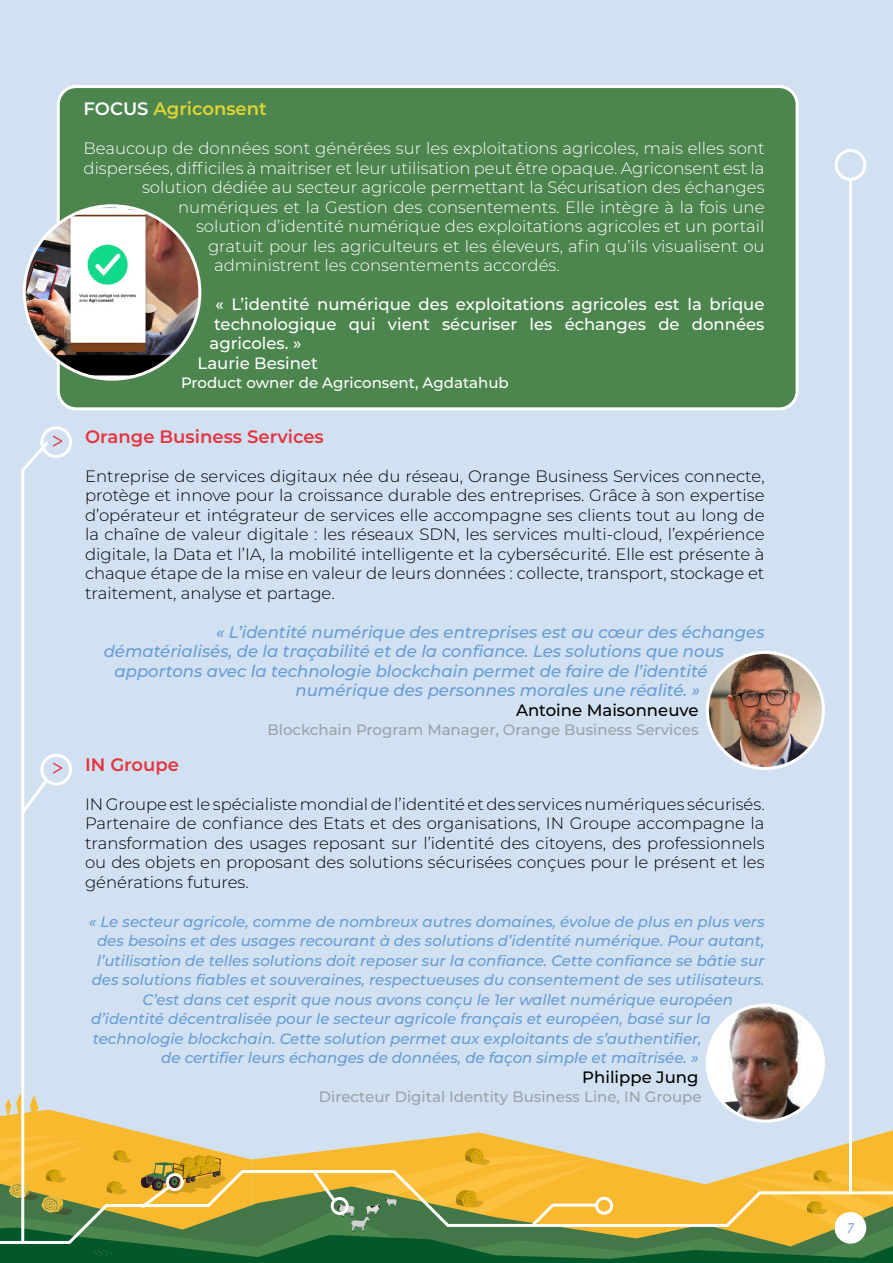
<style>
.page{position:relative;width:893px;height:1263px;background:#d1e1f2}
.page>*{position:absolute;margin:0;border:0;box-sizing:border-box;transform-origin:0 0}
.t1{font:italic 24px "Source Serif Variable";color:#e7343f}
.t2{font:600 18px "Montserrat";color:#e7343f}
.t3{font:600 18px "Montserrat";color:#e0d533}
.t4{font:300 16.5px/19.5px "Montserrat";color:#000;text-align:justify}
.t5{font:300 16.5px "Montserrat";color:#fff}
.t6{font:italic 100 16.5px "Montserrat";color:#689cd4}
.t7{font:500 16.5px "Montserrat";color:#fff}
.t8{font:500 16.5px "Montserrat";color:#000}
.t9{font:italic 100 15px "Montserrat";color:#689cd4}
.t10{font:500 15px "Montserrat";color:#9ba2a7}
.t11{font:500 15px "Montserrat";color:#fff}
.t12{font:italic 15px "Source Serif Variable";color:#689cd4}
.s1{color:#fff}
</style>
<div class="page">
<svg style="left:251px;top:1130px;width:642px;height:38px"></svg>
<svg style="left:251px;top:1245px;width:642px;height:18px;background:#1f6736"></svg>
<svg style="left:251px;top:1168px;width:642px;height:77px;background:#b9a746"></svg>
<div style="left:595px;top:1197px;width:18px;height:18px;border:3px solid #fff;border-radius:50%"></div>
<svg style="left:310px;top:1148px;width:289px;height:84px;background:#cbaf48"></svg>
<div style="left:835px;top:149px;width:31px;height:32px;border:3px solid #fff;border-radius:50%"></div>
<hr style="left:849px;top:179px;width:3px;height:1014px;background:#fff">
<div style="left:58px;top:87px;width:739px;height:322px;background:#4d854f;border-radius:18px"></div>
<div style="left:57px;top:85px;width:742px;height:325px;border:3px solid #fff;border-radius:18px"></div>
<img style="left:24px;top:206px;width:176px;height:169px">
<img style="left:707px;top:1005px;width:116px;height:116px;border-radius:58px">
<div style="left:706px;top:1003px;width:119px;height:120px;border:3px solid #fff;border-radius:50%"></div>
<img style="left:707px;top:652px;width:116px;height:116px;border-radius:58px">
<div style="left:706px;top:651px;width:119px;height:119px;border:3px solid #fff;border-radius:50%"></div>
<div style="left:836px;top:1213px;width:29px;height:29px;background:#fff;border-radius:50%"></div>
<div style="left:835px;top:1212px;width:31px;height:32px;border:3px solid #fff;border-radius:50%"></div>
<div style="left:40px;top:426px;width:32px;height:32px;border:3px solid #fff;border-radius:50%"></div>
<svg style="left:0;top:438px;width:251px;height:825px"></svg>
<h1 class="t1" style="left:51px;top:425px;width:14px">&gt;</h1>
<h1 class="t1" style="left:51px;top:752px;width:14px">&gt;</h1>
<p class="t3" style="left:84px;top:96px;width:185px"><span class="s1">FOCUS</span> Agriconsent</p>
<p class="t5" style="left:84px;top:137px;width:683px">Beaucoup de données sont générées sur les exploitations agricoles, mais elles sont</p>
<p class="t5" style="left:84px;top:157px;width:682px">dispersées, difficiles à maitriser et leur utilisation peut être opaque. Agriconsent est la</p>
<p class="t5" style="left:142px;top:176px;width:624px">solution dédiée au secteur agricole permettant la Sécurisation des échanges</p>
<p class="t5" style="left:178px;top:196px;width:588px">numériques et la Gestion des consentements. Elle intègre à la fois une</p>
<p class="t5" style="left:196px;top:215px;width:570px">solution d’identité numérique des exploitations agricoles et un portail</p>
<p class="t5" style="left:208px;top:235px;width:558px">gratuit pour les agriculteurs et les éleveurs, afin qu’ils visualisent ou</p>
<p class="t5" style="left:214px;top:254px;width:347px">administrent les consentements accordés.</p>
<p class="t7" style="left:216px;top:293px;width:550px">« L’identité numérique des exploitations agricoles est la brique</p>
<p class="t7" style="left:214px;top:312px;width:552px">technologique qui vient sécuriser les échanges de données</p>
<p class="t7" style="left:210px;top:332px;width:93px">agricoles. »</p>
<p class="t7" style="left:198px;top:351px;width:122px">Laurie Besinet</p>
<p class="t11" style="left:181px;top:372px;width:329px">Product owner de Agriconsent, Agdatahub</p>
<p class="t2" style="left:85px;top:424px;width:240px">Orange Business Services</p>
<p class="t4" style="left:85px;top:466px;width:681px">Entreprise de services digitaux née du réseau, Orange Business Services connecte, protège et innove pour la croissance durable des entreprises. Grâce à son expertise d’opérateur et intégrateur de services elle accompagne ses clients tout au long de la chaîne de valeur digitale : les réseaux SDN, les services multi-cloud, l’expérience digitale, la Data et l’IA, la mobilité intelligente et la cybersécurité. Elle est présente à chaque étape de la mise en valeur de leurs données : collecte, transport, stockage et traitement, analyse et partage.</p>
<p class="t6" style="left:216px;top:621px;width:550px">« L’identité numérique des entreprises est au cœur des échanges</p>
<p class="t6" style="left:104px;top:640px;width:622px">dématérialisés, de la traçabilité et de la confiance. Les solutions que nous</p>
<p class="t6" style="left:115px;top:660px;width:595px">apportons avec la technologie blockchain permet de faire de l’identité</p>
<p class="t6" style="left:295px;top:679px;width:406px">numérique des personnes morales une réalité. »</p>
<p class="t8" style="left:516px;top:698px;width:184px">Antoine Maisonneuve</p>
<p class="t10" style="left:268px;top:719px;width:433px">Blockchain Program Manager, Orange Business Services</p>
<p class="t2" style="left:85px;top:751px;width:95px">IN Groupe</p>
<p class="t4" style="left:85px;top:793px;width:681px">IN Groupe est le spécialiste mondial de l’identité et des services numériques sécurisés.<br>Partenaire de confiance des Etats et des organisations, IN Groupe accompagne la transformation des usages reposant sur l’identité des citoyens, des professionnels ou des objets en proposant des solutions sécurisées conçues pour le présent et les générations futures.</p>
<p class="t9" style="left:89px;top:911px;width:677px">« Le secteur agricole, comme de nombreux autres domaines, évolue de plus en plus vers</p>
<p class="t9" style="left:97px;top:931px;width:669px">des besoins et des usages recourant à des solutions d’identité numérique. Pour autant,</p>
<p class="t9" style="left:97px;top:950px;width:669px">l’utilisation de telles solutions doit reposer sur la confiance. Cette confiance se bâtie sur</p>
<p class="t9" style="left:92px;top:970px;width:674px">des solutions fiables et souveraines, respectueuses du consentement de ses utilisateurs.</p>
<p class="t9" style="left:143px;top:989px;width:592px">C’est dans cet esprit que nous avons conçu le 1er wallet numérique européen</p>
<p class="t9" style="left:91px;top:1009px;width:621px">d’identité décentralisée pour le secteur agricole français et européen, basé sur la</p>
<p class="t9" style="left:93px;top:1028px;width:610px">technologie blockchain. Cette solution permet aux exploitants de s’authentifier,</p>
<p class="t9" style="left:161px;top:1048px;width:539px">de certifier leurs échanges de données, de façon simple et maîtrisée. »</p>
<p class="t8" style="left:582px;top:1065px;width:118px">Philippe Jung</p>
<p class="t10" style="left:319px;top:1086px;width:384px">Directeur Digital Identity Business Line, IN Groupe</p>
<p class="t12" style="left:847px;top:1218px;width:9px">7</p>
</div>
